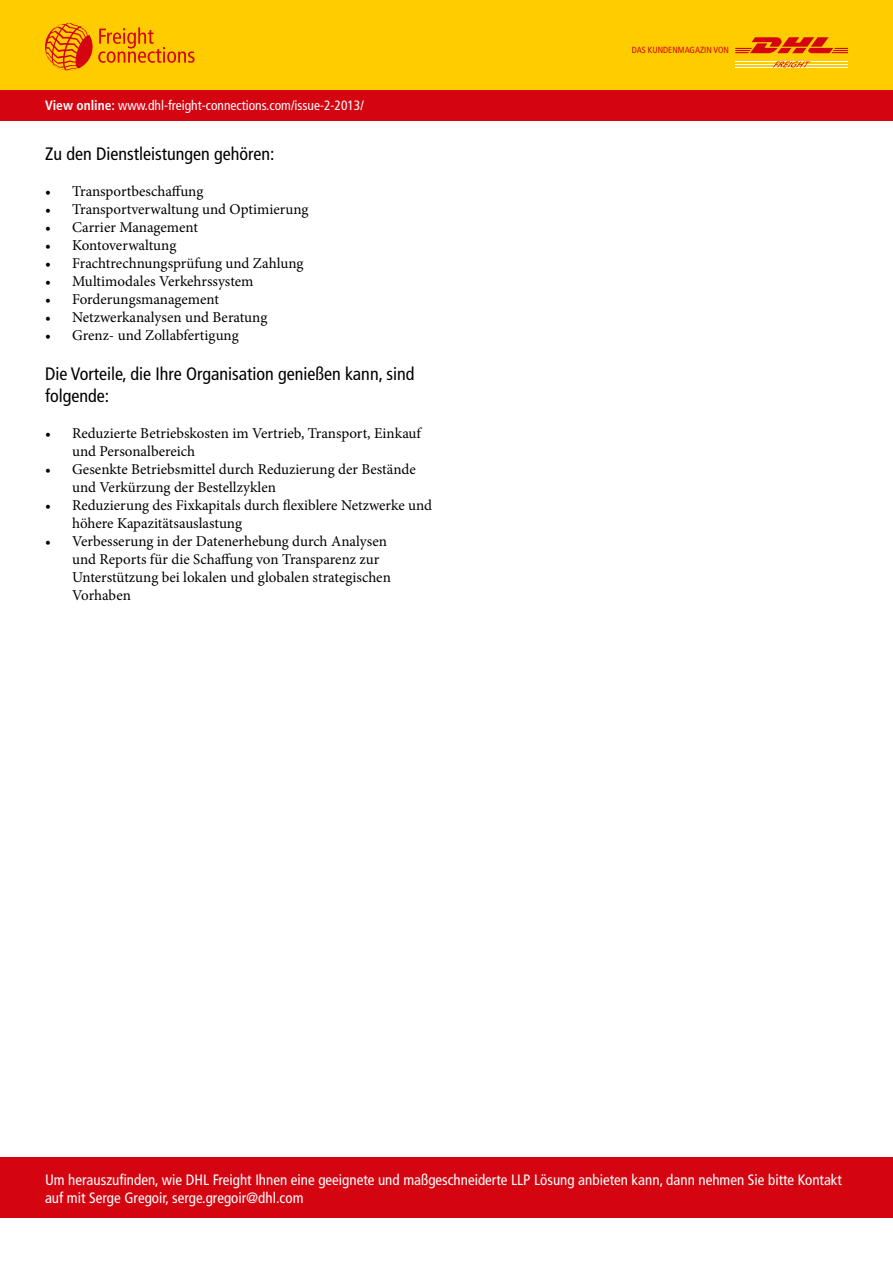
<style>
.page{position:relative;width:893px;height:1263px;background:#fff}
.page>*{position:absolute;margin:0;border:0;box-sizing:border-box;transform-origin:0 0}
.t1{font:condensed 18px/21.6px "Frutiger LT Std";color:#000}
.t2{font:15px/18px "Minion Pro";color:#000}
.t3{font:condensed 15px/18px "Frutiger LT Std";color:#fff}
.t4{font:condensed 13.5px "Frutiger LT Std";color:#fff}
.t5{font:condensed 8.85px "Frutiger LT Std";color:#d40511}
.s1{font-weight:700}
</style>
<div class="page">
<div style="left:0;top:0;width:893px;height:90px;background:#fc0"></div>
<svg style="left:98px;top:27px;width:97px;height:36px"></svg>
<svg style="left:46px;top:23px;width:45px;height:48px"></svg>
<hr style="left:735px;top:62px;width:113px;height:1px;background:#fff">
<hr style="left:735px;top:64px;width:113px;height:1px;background:#fff">
<hr style="left:735px;top:67px;width:113px;height:1px;background:#fff">
<svg style="left:773px;top:61px;width:37px;height:6px"></svg>
<svg style="left:735px;top:37px;width:113px;height:16px"></svg>
<div style="left:0;top:90px;width:893px;height:30px;background:#d40511"></div>
<div style="left:0;top:1158px;width:893px;height:60px;background:#d40511"></div>
<p class="t4" style="left:45px;top:97px;width:320px"><span class="s1">View online:</span> www.dhl-freight-connections.com/issue-2-2013/</p>
<p class="t1" style="left:45px;top:144px;width:231px">Zu den Dienstleistungen gehören:</p>
<p class="t2" style="left:45px;top:183px;width:160px">• Transportbeschaffung</p>
<p class="t2" style="left:45px;top:201px;width:265px">• Transportverwaltung und Optimierung</p>
<p class="t2" style="left:45px;top:219px;width:154px">• Carrier Management</p>
<p class="t2" style="left:45px;top:237px;width:133px">• Kontoverwaltung</p>
<p class="t2" style="left:45px;top:255px;width:260px">• Frachtrechnungsprüfung und Zahlung</p>
<p class="t2" style="left:45px;top:273px;width:210px">• Multimodales Verkehrssystem</p>
<p class="t2" style="left:45px;top:291px;width:175px">• Forderungsmanagement</p>
<p class="t2" style="left:45px;top:309px;width:224px">• Netzwerkanalysen und Beratung</p>
<p class="t2" style="left:45px;top:327px;width:195px">• Grenz- und Zollabfertigung</p>
<p class="t1" style="left:45px;top:363px;width:371px">Die Vorteile, die Ihre Organisation genießen kann, sind folgende:</p>
<p class="t2" style="left:72px;top:424px;width:350px;text-indent:-27px">• Reduzierte Betriebskosten im Vertrieb, Transport, Einkauf und Personalbereich</p>
<p class="t2" style="left:72px;top:460px;width:345px;text-indent:-27px">• Gesenkte Betriebsmittel durch Reduzierung der Bestände und Verkürzung der Bestellzyklen</p>
<p class="t2" style="left:72px;top:496px;width:362px;text-indent:-27px">• Reduzierung des Fixkapitals durch flexiblere Netzwerke und höhere Kapazitätsauslastung</p>
<p class="t2" style="left:72px;top:532px;width:320px;text-indent:-27px">• Verbesserung in der Datenerhebung durch Analysen und Reports für die Schaffung von Transparenz zur Unterstützung bei lokalen und globalen strategischen Vorhaben</p>
<p class="t5" style="left:632px;top:45px;width:99px">DAS KUNDENMAGAZIN VON</p>
<p class="t3" style="left:45px;top:1171px;width:799px">Um herauszufinden, wie DHL Freight Ihnen eine geeignete und maßgeschneiderte LLP Lösung anbieten kann, dann nehmen Sie bitte Kontakt auf mit Serge Gregoir, serge.gregoir@dhl.com</p>
</div>
